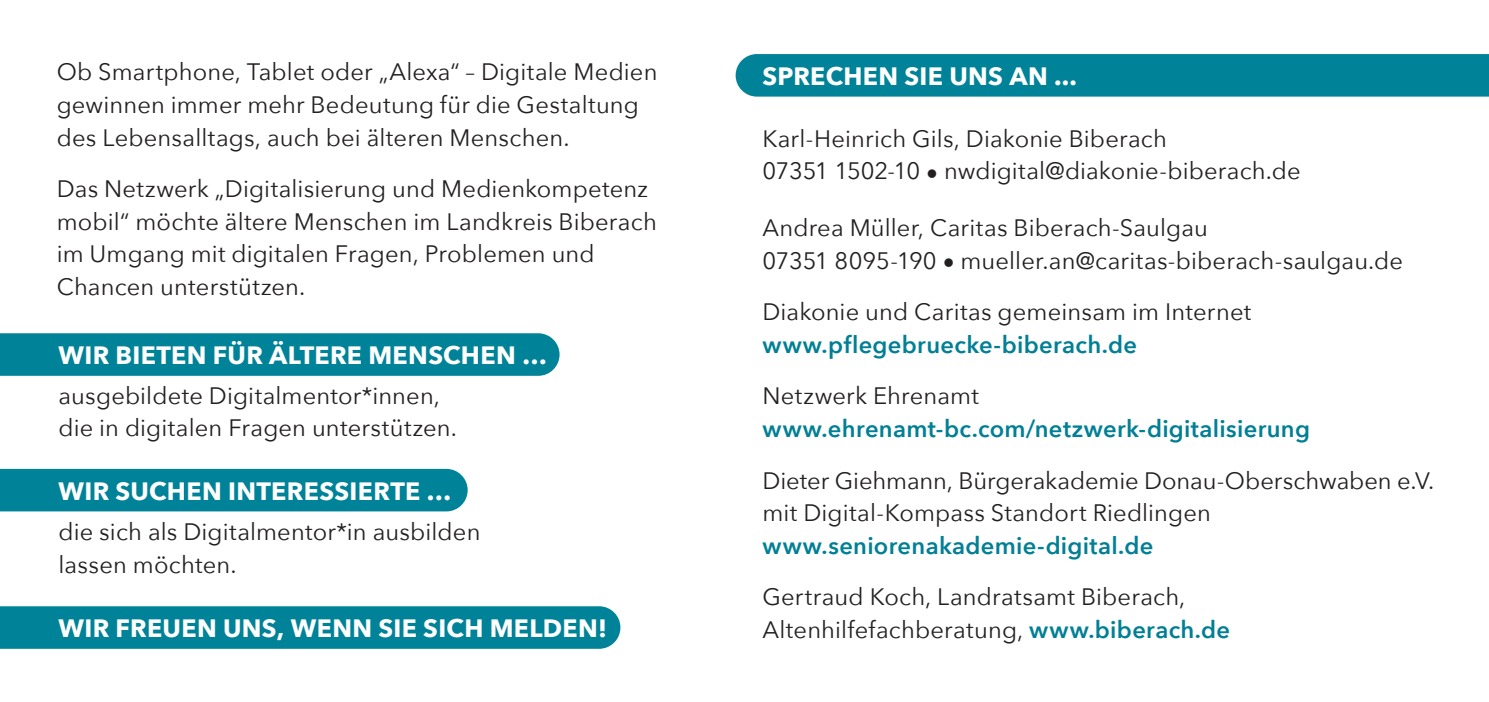
<style>
.page{position:relative;width:1489px;height:702px;background:#fff}
.page>*{position:absolute;margin:0;border:0;box-sizing:border-box;transform-origin:0 0}
.t1{font:700 25px "Avenir Next";letter-spacing:.015em;color:#fff}
.t2{font:23.75px/32.5px "Avenir Next";letter-spacing:.005em;color:#231f20}
.t3{font:600 23.75px "Avenir Next";letter-spacing:.015em;color:#007f95}
.s1{font-weight:600;color:#007f95}
</style>
<div class="page">
<div style="left:0;top:333px;width:559px;height:43px;background:#008398"></div>
<div style="left:0;top:469px;width:467px;height:42px;background:#008398"></div>
<div style="left:0;top:606px;width:620px;height:42px;background:#008398"></div>
<div style="left:735px;top:54px;width:753px;height:43px;background:#008398"></div>
<p class="t2" style="left:57px;top:55px;width:602px">Ob Smartphone, Tablet oder „Alexa“ – Digitale Medien gewinnen immer mehr Bedeutung für die Gestaltung des Lebensalltags, auch bei älteren Menschen.</p>
<p class="t2" style="left:57px;top:172px;width:601px">Das Netzwerk „Digitalisierung und Medienkompetenz mobil“ möchte ältere Menschen im Landkreis Biberach im Umgang mit digitalen Fragen, Problemen und Chancen unterstützen.</p>
<p class="t1" style="left:58px;top:339px;width:490px">WIR BIETEN FÜR ÄLTERE MENSCHEN …</p>
<p class="t2" style="left:58px;top:378px;width:400px">ausgebildete Digitalmentor*innen, die in digitalen Fragen unterstützen.</p>
<p class="t1" style="left:58px;top:476px;width:394px">WIR SUCHEN INTERESSIERTE …</p>
<p class="t2" style="left:58px;top:514px;width:423px">die sich als Digitalmentor*in ausbilden lassen möchten.</p>
<p class="t1" style="left:58px;top:613px;width:550px">WIR FREUEN UNS, WENN SIE SICH MELDEN!</p>
<p class="t1" style="left:762px;top:61px;width:316px">SPRECHEN SIE UNS AN ...</p>
<p class="t2" style="left:762px;top:121px;width:539px">Karl-Heinrich Gils, Diakonie Biberach<br>07351 1502-10 • nwdigital@diakonie-biberach.de</p>
<p class="t2" style="left:762px;top:210px;width:642px">Andrea Müller, Caritas Biberach-Saulgau<br>07351 8095-190 • mueller.an@caritas-biberach-saulgau.de</p>
<p class="t2" style="left:762px;top:295px;width:490px">Diakonie und Caritas gemeinsam im Internet</p>
<p class="t3" style="left:762px;top:324px;width:376px">www.pflegebruecke-biberach.de</p>
<p class="t2" style="left:762px;top:379px;width:218px">Netzwerk Ehrenamt</p>
<p class="t3" style="left:762px;top:408px;width:549px">www.ehrenamt-bc.com/netzwerk-digitalisierung</p>
<p class="t2" style="left:762px;top:463px;width:673px">Dieter Giehmann, Bürgerakademie Donau-Oberschwaben e.V. mit Digital-Kompass Standort Riedlingen</p>
<p class="t3" style="left:762px;top:525px;width:392px">www.seniorenakademie-digital.de</p>
<p class="t2" style="left:762px;top:579px;width:469px">Gertraud Koch, Landratsamt Biberach,<br>Altenhilfefachberatung, <span class="s1">www.biberach.de</span></p>
</div>
